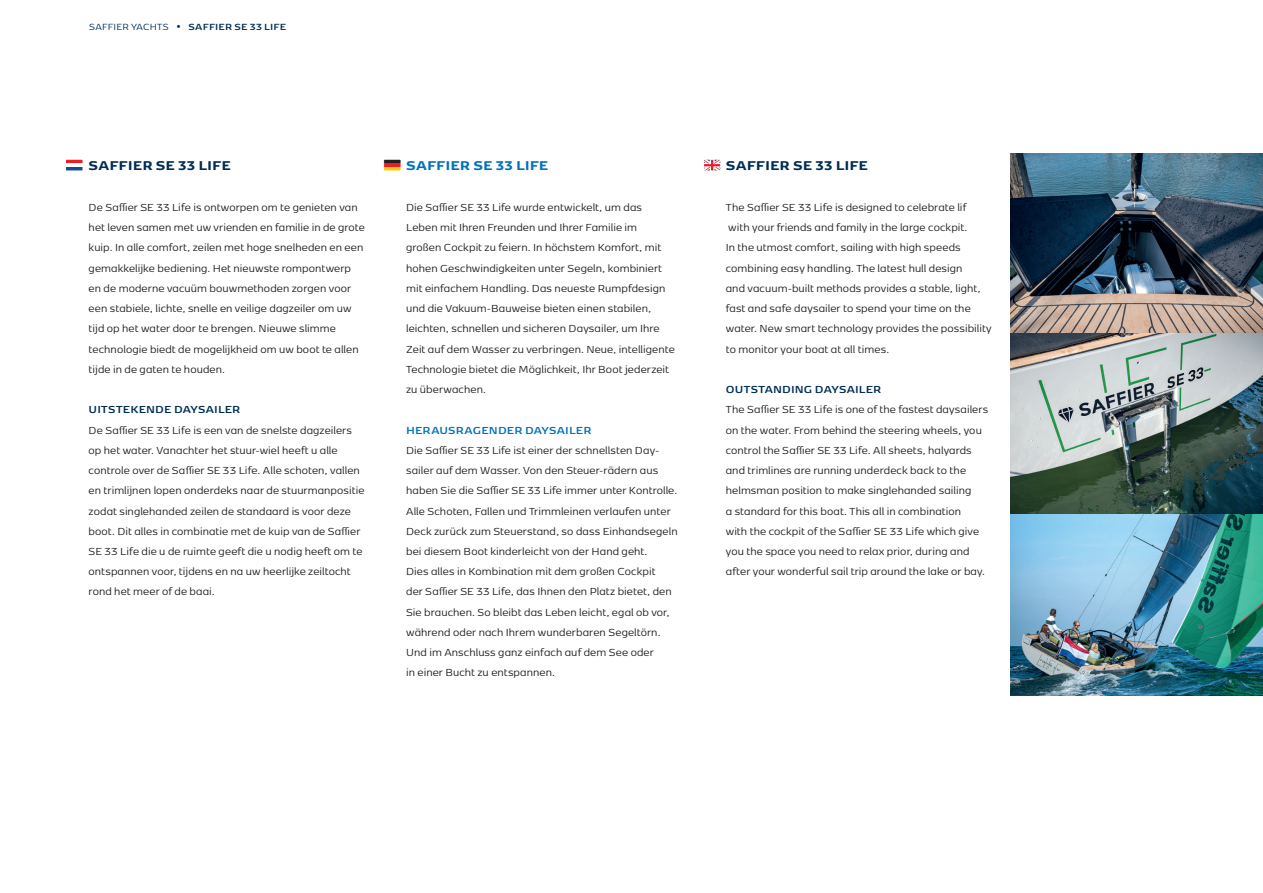
<style>
.page{position:relative;width:1263px;height:893px;background:#fff}
.page>*{position:absolute;margin:0;border:0;box-sizing:border-box;transform-origin:0 0}
.t1{font:800 15px "Kobenhavn Sans";letter-spacing:.01em;color:#002c55}
.t2{font:800 15px "Kobenhavn Sans";letter-spacing:.01em;color:#0072bc}
.t3{font:12px/20.2px "Kobenhavn Sans";letter-spacing:.01em;color:#231f20}
.t4{font:700 12px "Kobenhavn Sans";letter-spacing:.015em;color:#002c55}
.t5{font:700 12px "Kobenhavn Sans";letter-spacing:.01em;color:#0072bc}
.t6{font:700 10.5px "Kobenhavn Sans";letter-spacing:.025em;color:#002c55}
.s1{font-weight:400}
.s2{font-family:"Handel Got D"}
</style>
<div class="page">
<div style="left:66px;top:159px;width:17px;height:12px;background:#ee1d23"></div>
<div style="left:66px;top:163px;width:17px;height:8px;background:#fff"></div>
<hr style="left:66px;top:167px;width:17px;height:4px;background:#0f4d96">
<div style="left:65px;top:159px;width:18px;height:12px;border:1px solid #fff"></div>
<div style="left:384px;top:159px;width:17px;height:12px;background:#231f20"></div>
<div style="left:384px;top:163px;width:17px;height:8px;background:#ee1d23"></div>
<hr style="left:384px;top:167px;width:17px;height:4px;background:#feca0a">
<div style="left:383px;top:159px;width:18px;height:12px;border:1px solid #fff"></div>
<svg style="left:705px;top:161px;width:14px;height:8px"></svg>
<div style="left:703px;top:159px;width:18px;height:12px;border:1px solid #fff"></div>
<img style="left:1011px;top:153px;width:252px;height:542px">
<p class="t6" style="left:89px;top:19px;width:198px"><span class="s1">SAFFIER YACHTS</span> <span class="s2">•</span> SAFFIER SE 33 LIFE</p>
<p class="t1" style="left:89px;top:155px;width:144px">SAFFIER SE 33 LIFE</p>
<p class="t3" style="left:89px;top:196px;width:278px">De Saffier SE 33 Life is ontworpen om te genieten van het leven samen met uw vrienden en familie in de grote kuip. In alle comfort, zeilen met hoge snelheden en een gemakkelijke bediening. Het nieuwste rompontwerp en de moderne vacuüm bouwmethoden zorgen voor een stabiele, lichte, snelle en veilige dagzeiler om uw tijd op het water door te brengen. Nieuwe slimme technologie biedt de mogelijkheid om uw boot te allen tijde in de gaten te houden.</p>
<p class="t4" style="left:89px;top:401px;width:153px">UITSTEKENDE DAYSAILER</p>
<p class="t3" style="left:89px;top:419px;width:277px">De Saffier SE 33 Life is een van de snelste dagzeilers op het water. Vanachter het stuur-wiel heeft u alle controle over de Saffier SE 33 Life. Alle schoten, vallen en trimlijnen lopen onderdeks naar de stuurmanpositie zodat singlehanded zeilen de standaard is voor deze boot. Dit alles in combinatie met de kuip van de Saffier SE 33 Life die u de ruimte geeft die u nodig heeft om te ontspannen voor, tijdens en na uw heerlijke zeiltocht rond het meer of de baai.</p>
<p class="t2" style="left:406px;top:155px;width:144px">SAFFIER SE 33 LIFE</p>
<p class="t3" style="left:406px;top:196px;width:270px">Die Saffier SE 33 Life wurde entwickelt, um das Leben mit Ihren Freunden und Ihrer Familie im großen Cockpit zu feiern. In höchstem Komfort, mit hohen Geschwindigkeiten unter Segeln, kombiniert mit einfachem Handling. Das neueste Rumpfdesign und die Vakuum-Bauweise bieten einen stabilen, leichten, schnellen und sicheren Daysailer, um Ihre Zeit auf dem Wasser zu verbringen. Neue, intelligente Technologie bietet die Möglichkeit, Ihr Boot jederzeit zu überwachen.</p>
<p class="t5" style="left:406px;top:421px;width:187px">HERAUSRAGENDER DAYSAILER</p>
<p class="t3" style="left:406px;top:439px;width:273px">Die Saffier SE 33 Life ist einer der schnellsten Day&shy;sailer auf dem Wasser. Von den Steuer-rädern aus haben Sie die Saffier SE 33 Life immer unter Kontrolle.<br>Alle Schoten, Fallen und Trimmleinen verlaufen unter Deck zurück zum Steuerstand, so dass Einhandsegeln bei diesem Boot kinderleicht von der Hand geht.<br>Dies alles in Kombination mit dem großen Cockpit<br>der Saffier SE 33 Life, das Ihnen den Platz bietet, den Sie brauchen. So bleibt das Leben leicht, egal ob vor, während oder nach Ihrem wunderbaren Segeltörn.<br>Und im Anschluss ganz einfach auf dem See oder<br>in einer Bucht zu entspannen.</p>
<p class="t1" style="left:726px;top:155px;width:144px">SAFFIER SE 33 LIFE</p>
<p class="t3" style="left:726px;top:196px;width:267px">The Saffier SE 33 Life is designed to celebrate lif<br>with your friends and family in the large cockpit.<br>In the utmost comfort, sailing with high speeds combining easy handling. The latest hull design<br>and vacuum-built methods provides a stable, light, fast and safe daysailer to spend your time on the water. New smart technology provides the possibility to monitor your boat at all times.</p>
<p class="t4" style="left:726px;top:381px;width:157px">OUTSTANDING DAYSAILER</p>
<p class="t3" style="left:726px;top:399px;width:264px">The Saffier SE 33 Life is one of the fastest daysailers on the water. From behind the steering wheels, you control the Saffier SE 33 Life. All sheets, halyards and trimlines are running underdeck back to the helmsman position to make singlehanded sailing<br>a standard for this boat. This all in combination<br>with the cockpit of the Saffier SE 33 Life which give you the space you need to relax prior, during and after your wonderful sail trip around the lake or bay.</p>
</div>
